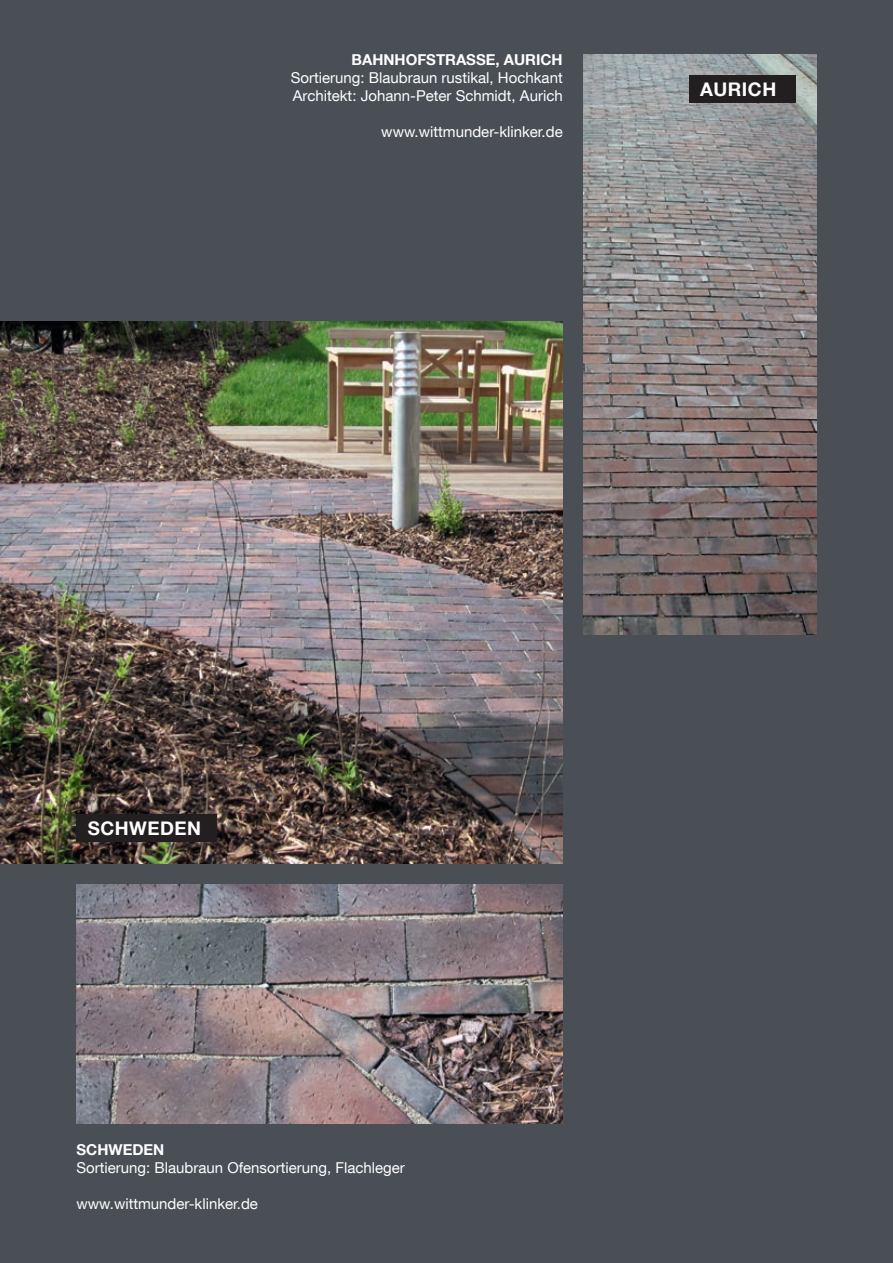
<style>
.page{position:relative;width:893px;height:1263px;background:#4a4f55}
.page>*{position:absolute;margin:0;border:0;box-sizing:border-box;transform-origin:0 0}
.t1{font:700 18.75px "Helvetica Neue LT Com";letter-spacing:.025em;color:#fff}
.t2{font:15px/18px "Helvetica Neue LT Com";color:#fff}
.t3{font:700 15px "Helvetica Neue LT Com";color:#fff}
</style>
<div class="page">
<img style="left:584px;top:54px;width:232px;height:580px">
<img style="left:0;top:322px;width:563px;height:541px">
<img style="left:77px;top:884px;width:486px;height:239px">
<div style="left:77px;top:814px;width:140px;height:28px;background:#231f20"></div>
<div style="left:689px;top:75px;width:106px;height:27px;background:#231f20"></div>
<p class="t3" style="left:352px;top:50px;width:213px">BAHNHOFSTRASSE, AURICH</p>
<p class="t2" style="left:291px;top:68px;width:273px">Sortierung: Blaubraun rustikal, Hochkant<br>Architekt: Johann-Peter Schmidt, Aurich</p>
<p class="t2" style="left:381px;top:122px;width:183px">www.wittmunder-klinker.de</p>
<p class="t1" style="left:700px;top:77px;width:77px">AURICH</p>
<p class="t1" style="left:88px;top:816px;width:115px">SCHWEDEN</p>
<p class="t3" style="left:77px;top:1140px;width:89px">SCHWEDEN</p>
<p class="t2" style="left:77px;top:1158px;width:330px">Sortierung: Blaubraun Ofensortierung, Flachleger</p>
<p class="t2" style="left:77px;top:1194px;width:183px">www.wittmunder-klinker.de</p>
</div>
